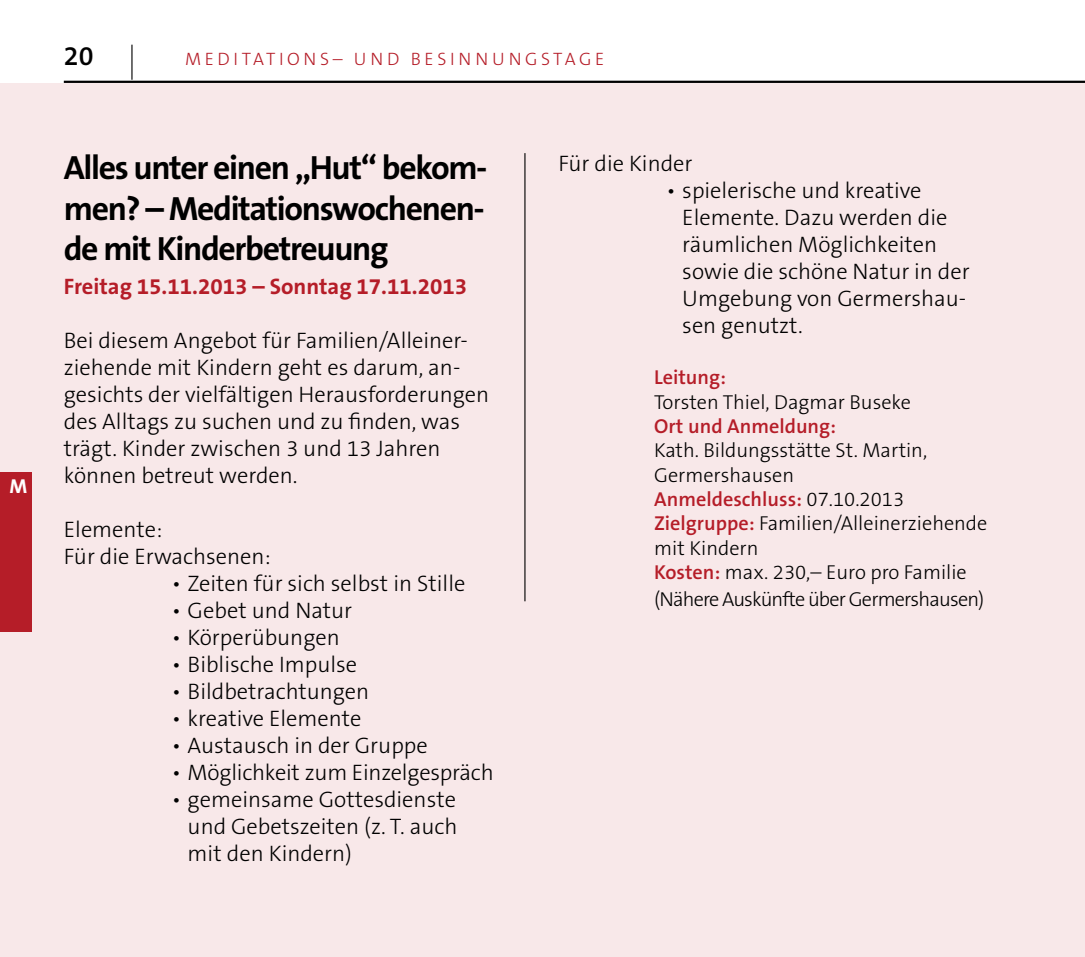
<style>
.page{position:relative;width:1085px;height:957px;background:#fff}
.page>*{position:absolute;margin:0;border:0;box-sizing:border-box;transform-origin:0 0}
.t1{font:700 33.75px/40.5px "The Sans B7";letter-spacing:-.04em;color:#000;text-align:justify}
.t2{font:600 27px "The Sans B6";color:#000}
.t3{font:300 22.5px/27px "The Sans B3";color:#000}
.t4{font:700 22.5px "The Sans B7";color:#b51d28}
.t5{font:300 20.25px/24.3px "The Sans B3";color:#000}
.t6{font:600 20.25px "The Sans B6";color:#b51d28}
.t7{font:300 20.25px "The Sans B3";letter-spacing:-.04em;color:#000}
.t8{font:700 20.25px "The Sans B7";color:#fff}
.t9{font:300 18px "The Sans B3";color:#b51d28}
.s1{font-family:"The Sans B3";font-weight:300;color:#000}
.s2{font-family:"The Sans B6";font-weight:600;color:#b51d28}
</style>
<div class="page">
<hr style="left:131px;top:45px;width:1px;height:35px;background:#000">
<div style="left:0;top:83px;width:1084px;height:874px;background:#f8e8e9"></div>
<div style="left:0;top:472px;width:32px;height:159px;background:#b51d28"></div>
<hr style="left:524px;top:153px;width:1px;height:448px;background:#000">
<hr style="left:64px;top:81px;width:1020px;height:2px;background:#000">
<p class="t8" style="left:10px;top:476px;width:19px">M</p>
<p class="t2" style="left:64px;top:41px;width:31px">20</p>
<p class="t9" style="left:185px;top:49px;width:33px">Meditations</p>
<p class="t9" style="left:333px;top:49px;width:37px">– und</p>
<p class="t9" style="left:410px;top:49px;width:29px">Besinnungstage</p>
<h1 class="t1" style="left:64px;top:149px;width:425px">Alles unter einen „Hut“ bekom&shy;men? – Meditationswochenen&shy;de mit Kinderbetreuung</h1>
<p class="t4" style="left:64px;top:274px;width:405px">Freitag 15.11.2013 – Sonntag 17.11.2013</p>
<p class="t3" style="left:64px;top:327px;width:427px">Bei diesem Angebot für Familien/Alleiner&shy;ziehende mit Kindern geht es darum, an-- gesichts der vielfältigen Herausforderungen des Alltags zu suchen und zu finden, was trägt. Kinder zwischen 3 und 13 Jahren können betreut werden.</p>
<p class="t3" style="left:64px;top:516px;width:208px">Elemente:<br>Für die Erwachsenen:</p>
<p class="t3" style="left:172px;top:570px;width:295px">• Zeiten für sich selbst in Stille</p>
<p class="t3" style="left:172px;top:597px;width:182px">• Gebet und Natur</p>
<p class="t3" style="left:172px;top:624px;width:169px">• Körperübungen</p>
<p class="t3" style="left:172px;top:651px;width:187px">• Biblische Impulse</p>
<p class="t3" style="left:172px;top:678px;width:199px">• Bildbetrachtungen</p>
<p class="t3" style="left:172px;top:705px;width:191px">• kreative Elemente</p>
<p class="t3" style="left:172px;top:732px;width:257px">• Austausch in der Gruppe</p>
<p class="t3" style="left:172px;top:759px;width:323px">• Möglichkeit zum Einzelgespräch</p>
<p class="t3" style="left:188px;top:786px;width:271px;text-align:justify;text-indent:-16px">• gemeinsame Gottesdienste und Gebetszeiten (z. T. auch mit den Kindern)</p>
<p class="t3" style="left:558px;top:151px;width:136px">Für die Kinder</p>
<p class="t3" style="left:682px;top:178px;width:289px;text-indent:-16px">• spielerische und kreative<br>Elemente. Dazu werden die räumlichen Möglichkeiten sowie die schöne Natur in der<br>Umgebung von Germershau&shy;sen genutzt.</p>
<p class="t6" style="left:654px;top:367px;width:73px">Leitung:</p>
<p class="t5" style="left:654px;top:390px;width:258px">Torsten Thiel, Dagmar Buseke</p>
<p class="t6" style="left:654px;top:415px;width:183px">Ort und Anmeldung:</p>
<p class="t5" style="left:654px;top:439px;width:274px">Kath. Bildungsstätte St. Martin,<br>Germershausen</p>
<p class="t6" style="left:654px;top:488px;width:251px">Anmeldeschluss: <span class="s1">07.10.2013</span></p>
<p class="t5" style="left:654px;top:512px;width:335px"><span class="s2">Zielgruppe:</span> Familien/Alleinerziehende mit Kindern<br><span class="s2">Kosten:</span> max. 230,– Euro pro Familie</p>
<p class="t7" style="left:654px;top:588px;width:332px">(Nähere Auskünfte über Germershausen)</p>
</div>
